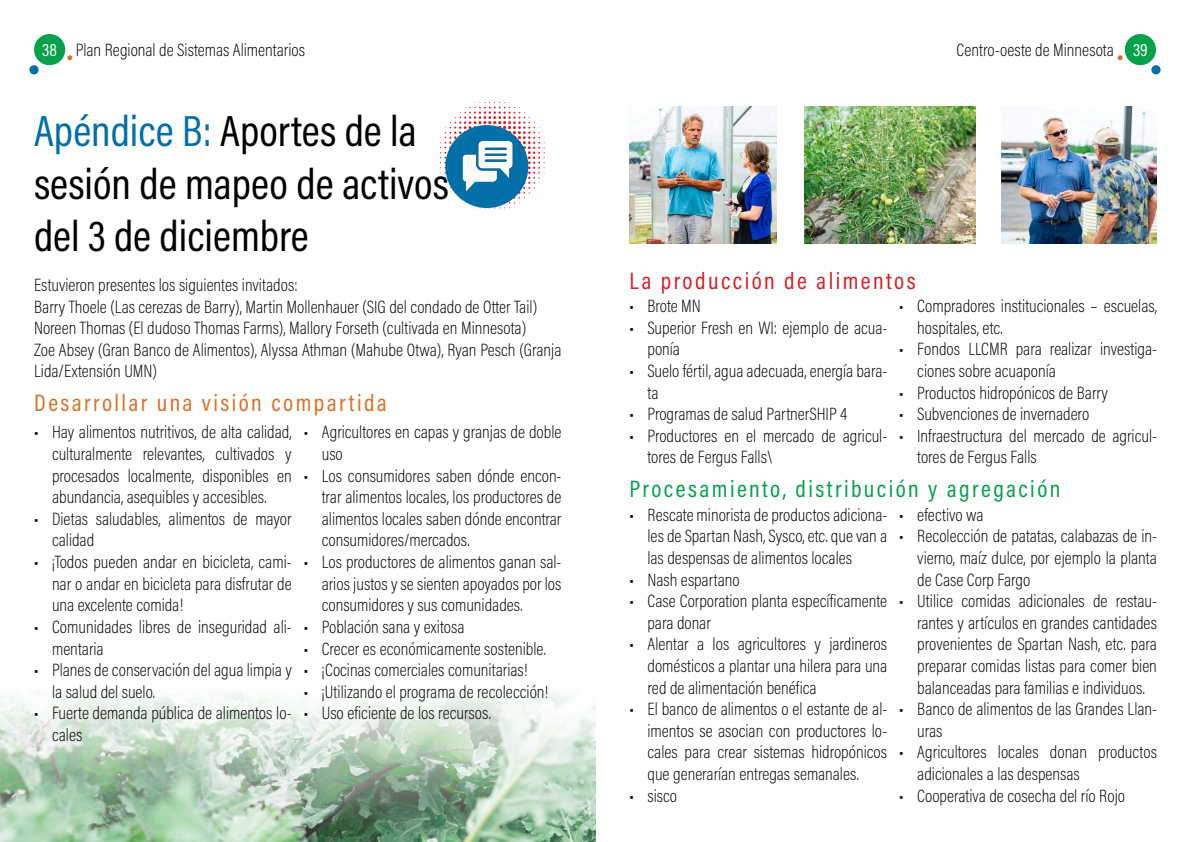
<style>
.page{position:relative;width:1191px;height:842px;background:#fff}
.page>*{position:absolute;margin:0;border:0;box-sizing:border-box;transform-origin:0 0}
.t1{font:44px/52.8px "Acumin Pro Cond";color:#000}
.t2{font:24px "Acumin Pro Cond";letter-spacing:.1em;color:#05a24a}
.t3{font:24px "Acumin Pro Cond";letter-spacing:.1em;color:#d77228}
.t4{font:24px "Acumin Pro Cond";letter-spacing:.1em;color:#d82028}
.t5{font:200 18px/21.6px "Acumin Pro Cond";color:#000}
.s1{font-weight:400;color:#fff}
.s2{color:#0170a9}
.s3{font-weight:400}
</style>
<div class="page">
<svg style="left:440px;top:102px;width:105px;height:107px"></svg>
<div style="left:445px;top:125px;width:83px;height:83px;background:#0170a9;border-radius:50%"></div>
<img style="left:462px;top:141px;width:51px;height:51px">
<img style="left:0;top:694px;width:595px;height:148px">
<img style="left:804px;top:106px;width:171px;height:137px">
<img style="left:629px;top:106px;width:147px;height:137px">
<img style="left:1001px;top:106px;width:156px;height:137px">
<div style="left:34px;top:34px;width:31px;height:31px;background:#05a24a;border-radius:50%"></div>
<div style="left:29px;top:65px;width:10px;height:9px;background:#0170a9;border-radius:50%"></div>
<svg style="left:67px;top:55px;width:5px;height:5px"></svg>
<div style="left:1124px;top:34px;width:32px;height:31px;background:#05a24a;border-radius:50%"></div>
<div style="left:1151px;top:65px;width:9px;height:9px;background:#0170a9;border-radius:50%"></div>
<svg style="left:1117px;top:55px;width:5px;height:5px"></svg>
<p class="t5" style="left:42px;top:38px;width:264px"><span class="s1">38</span> Plan Regional de Sistemas Alimentarios</p>
<p class="t5" style="left:956px;top:38px;width:193px">Centro-oeste de Minnesota <span class="s1">39</span></p>
<h1 class="t1" style="left:34px;top:103px;width:416px"><span class="s2">Apéndice B:</span> Aportes de la sesión de mapeo de activos del 3 de diciembre</h1>
<p class="t5" style="left:34px;top:274px;width:529px">Estuvieron presentes los siguientes invitados:<br>Barry Thoele (Las cerezas de Barry), Martin Mollenhauer (SIG del condado de Otter Tail)<br>Noreen Thomas (El dudoso Thomas Farms), Mallory Forseth (cultivada en Minnesota)<br>Zoe Absey (Gran Banco de Alimentos), Alyssa Athman (Mahube Otwa), Ryan Pesch (Granja Lida/Extensión UMN)</p>
<h2 class="t3" style="left:34px;top:387px;width:354px">Desarrollar una visión compartida</h2>
<p class="t5" style="left:52px;top:421px;width:241px;text-align:justify;text-indent:-18px"><span class="s3">•</span> Hay alimentos nutritivos, de alta calidad, culturalmente relevantes, cultivados y procesados localmente, disponibles en abundancia, asequibles y accesibles.</p>
<p class="t5" style="left:52px;top:508px;width:241px;text-indent:-18px"><span class="s3">•</span> Dietas saludables, alimentos de mayor calidad</p>
<p class="t5" style="left:52px;top:551px;width:241px;text-align:justify;text-indent:-18px"><span class="s3">•</span> ¡Todos pueden andar en bicicleta, cami&shy;nar o andar en bicicleta para disfrutar de una excelente comida!</p>
<p class="t5" style="left:52px;top:616px;width:241px;text-indent:-18px"><span class="s3">•</span> Comunidades libres de inseguridad ali&shy;mentaria</p>
<p class="t5" style="left:52px;top:659px;width:241px;text-indent:-18px"><span class="s3">•</span> Planes de conservación del agua limpia y la salud del suelo.</p>
<p class="t5" style="left:52px;top:702px;width:241px;text-indent:-18px"><span class="s3">•</span> Fuerte demanda pública de alimentos lo&shy;cales</p>
<p class="t5" style="left:322px;top:421px;width:241px;text-indent:-18px"><span class="s3">•</span> Agricultores en capas y granjas de doble uso</p>
<p class="t5" style="left:322px;top:464px;width:241px;text-align:justify;text-indent:-18px"><span class="s3">•</span> Los consumidores saben dónde encon&shy;trar alimentos locales, los productores de alimentos locales saben dónde encontrar consumidores/mercados.</p>
<p class="t5" style="left:322px;top:551px;width:241px;text-align:justify;text-indent:-18px"><span class="s3">•</span> Los productores de alimentos ganan sal&shy;arios justos y se sienten apoyados por los consumidores y sus comunidades.</p>
<p class="t5" style="left:304px;top:616px;width:162px"><span class="s3">•</span> Población sana y exitosa</p>
<p class="t5" style="left:304px;top:637px;width:243px"><span class="s3">•</span> Crecer es económicamente sostenible.</p>
<p class="t5" style="left:304px;top:659px;width:225px"><span class="s3">•</span> ¡Cocinas comerciales comunitarias!</p>
<p class="t5" style="left:304px;top:680px;width:246px"><span class="s3">•</span> ¡Utilizando el programa de recolección!</p>
<p class="t5" style="left:304px;top:702px;width:189px"><span class="s3">•</span> Uso eficiente de los recursos.</p>
<h2 class="t4" style="left:629px;top:266px;width:288px">La producción de alimentos</h2>
<p class="t5" style="left:629px;top:295px;width:73px"><span class="s3">•</span> Brote MN</p>
<p class="t5" style="left:647px;top:317px;width:241px;text-indent:-18px"><span class="s3">•</span> Superior Fresh en WI: ejemplo de acua&shy;ponía</p>
<p class="t5" style="left:647px;top:360px;width:241px;text-indent:-18px"><span class="s3">•</span> Suelo fértil, agua adecuada, energía bara&shy;ta</p>
<p class="t5" style="left:629px;top:403px;width:219px"><span class="s3">•</span> Programas de salud PartnerSHIP 4</p>
<p class="t5" style="left:647px;top:425px;width:241px;text-indent:-18px"><span class="s3">•</span> Productores en el mercado de agricul&shy;tores de Fergus Falls\</p>
<p class="t5" style="left:917px;top:295px;width:241px;text-indent:-18px"><span class="s3">•</span> Compradores institucionales – escuelas, hospitales, etc.</p>
<p class="t5" style="left:917px;top:338px;width:241px;text-indent:-18px"><span class="s3">•</span> Fondos LLCMR para realizar investiga&shy;ciones sobre acuaponía</p>
<p class="t5" style="left:899px;top:381px;width:210px"><span class="s3">•</span> Productos hidropónicos de Barry</p>
<p class="t5" style="left:899px;top:403px;width:191px"><span class="s3">•</span> Subvenciones de invernadero</p>
<p class="t5" style="left:917px;top:425px;width:241px;text-indent:-18px"><span class="s3">•</span> Infraestructura del mercado de agricul&shy;tores de Fergus Falls</p>
<h2 class="t2" style="left:629px;top:473px;width:432px">Procesamiento, distribución y agregación</h2>
<p class="t5" style="left:647px;top:503px;width:241px;text-align:justify;text-indent:-18px"><span class="s3">•</span> Rescate minorista de productos adiciona&shy;les de Spartan Nash, Sysco, etc. que van a las despensas de alimentos locales</p>
<p class="t5" style="left:629px;top:568px;width:112px"><span class="s3">•</span> Nash espartano</p>
<p class="t5" style="left:647px;top:590px;width:241px;text-indent:-18px"><span class="s3">•</span> Case Corporation planta específicamente para donar</p>
<p class="t5" style="left:647px;top:633px;width:241px;text-align:justify;text-indent:-18px"><span class="s3">•</span> Alentar a los agricultores y jardineros domésticos a plantar una hilera para una red de alimentación benéfica</p>
<p class="t5" style="left:647px;top:698px;width:241px;text-align:justify;text-indent:-18px"><span class="s3">•</span> El banco de alimentos o el estante de al&shy;imentos se asocian con productores lo&shy;cales para crear sistemas hidropónicos que generarían entregas semanales.</p>
<p class="t5" style="left:629px;top:784px;width:49px"><span class="s3">•</span> sisco</p>
<p class="t5" style="left:899px;top:503px;width:86px"><span class="s3">•</span> efectivo wa</p>
<p class="t5" style="left:917px;top:525px;width:241px;text-align:justify;text-indent:-18px"><span class="s3">•</span> Recolección de patatas, calabazas de in&shy;vierno, maíz dulce, por ejemplo la planta de Case Corp Fargo</p>
<p class="t5" style="left:917px;top:590px;width:241px;text-align:justify;text-indent:-18px"><span class="s3">•</span> Utilice comidas adicionales de restau&shy;rantes y artículos en grandes cantidades provenientes de Spartan Nash, etc. para preparar comidas listas para comer bien balanceadas para familias e individuos.</p>
<p class="t5" style="left:917px;top:698px;width:241px;text-indent:-18px"><span class="s3">•</span> Banco de alimentos de las Grandes Llan&shy;uras</p>
<p class="t5" style="left:917px;top:741px;width:241px;text-indent:-18px"><span class="s3">•</span> Agricultores locales donan productos adicionales a las despensas</p>
<p class="t5" style="left:899px;top:784px;width:227px"><span class="s3">•</span> Cooperativa de cosecha del río Rojo</p>
</div>
